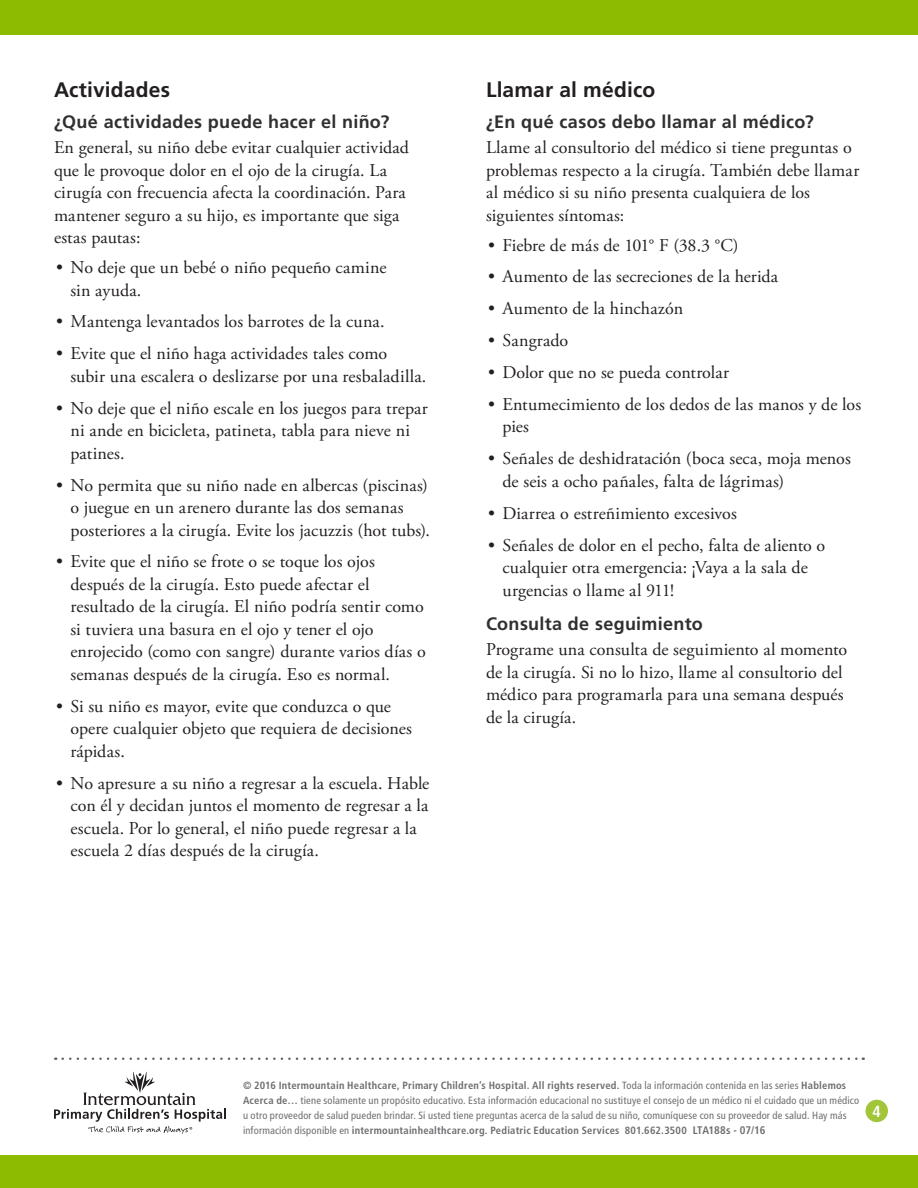
<style>
.page{position:relative;width:918px;height:1188px;background:#fff}
.page>*{position:absolute;margin:0;border:0;box-sizing:border-box;transform-origin:0 0}
.Level_1__h2{font:700 21px "Frutiger LT Std";letter-spacing:.005em;color:#231f20}
.Main__p{font:18px/22.5px "Adobe Garamond Pro";letter-spacing:.005em;color:#231f20}
.Level_2__h3{font:700 18px "Frutiger LT Std";letter-spacing:.02em;color:#312f30}
.Page_number{font:700 condensed 16.2px "Frutiger LT Std";color:#fff}
.t1{font:condensed 10.5px/15px "Frutiger LT Std";letter-spacing:.015em;color:#6c6d70}
.s1{font-weight:700}
.s2{font-weight:700;font-size:10.95px}
</style>
<div class="page">
<div style="left:0;top:0;width:918px;height:35px;background:#8dbb00"></div>
<div style="left:866px;top:1100px;width:22px;height:22px;background:#a2c53a;border-radius:50%"></div>
<div style="left:0;top:1156px;width:918px;height:32px;background:#8dbb00"></div>
<svg style="left:63px;top:1057px;width:801px;height:3px"></svg>
<svg style="left:54px;top:1072px;width:172px;height:62px"></svg>
<p class="Level_1__h2" style="left:54px;top:77px;width:118px">Actividades</p>
<p class="Level_2__h3" style="left:54px;top:111px;width:337px">¿Qué actividades puede hacer el niño?</p>
<p class="Main__p" style="left:54px;top:137px;width:357px">En general, su niño debe evitar cualquier actividad que le provoque dolor en el ojo de la cirugía. La cirugía con frecuencia afecta la coordinación. Para mantener seguro a su hijo, es importante que siga estas pautas:</p>
<p class="Main__p" style="left:70px;top:257px;width:318px;text-indent:-14px">• No deje que un bebé o niño pequeño camine sin ayuda.</p>
<p class="Main__p" style="left:56px;top:311px;width:330px">• Mantenga levantados los barrotes de la cuna.</p>
<p class="Main__p" style="left:70px;top:343px;width:357px;text-indent:-14px">• Evite que el niño haga actividades tales como<br>subir una escalera o deslizarse por una resbaladilla.</p>
<p class="Main__p" style="left:70px;top:397px;width:359px;text-indent:-14px">• No deje que el niño escale en los juegos para trepar ni ande en bicicleta, patineta, tabla para nieve ni patines.</p>
<p class="Main__p" style="left:70px;top:474px;width:361px;text-indent:-14px">• No permita que su niño nade en albercas (piscinas) o juegue en un arenero durante las dos semanas posteriores a la cirugía. Evite los jacuzzis (hot tubs).</p>
<p class="Main__p" style="left:70px;top:551px;width:357px;text-indent:-14px">• Evite que el niño se frote o se toque los ojos después de la cirugía. Esto puede afectar el resultado de la cirugía. El niño podría sentir como si tuviera una basura en el ojo y tener el ojo enrojecido (como con sangre) durante varios días o semanas después de la cirugía. Eso es normal.</p>
<p class="Main__p" style="left:70px;top:695px;width:343px;text-indent:-14px">• Si su niño es mayor, evite que conduzca o que opere cualquier objeto que requiera de decisiones rápidas.</p>
<p class="Main__p" style="left:70px;top:772px;width:360px;text-indent:-14px">• No apresure a su niño a regresar a la escuela. Hable con él y decidan juntos el momento de regresar a la escuela. Por lo general, el niño puede regresar a la escuela 2 días después de la cirugía.</p>
<p class="Level_1__h2" style="left:486px;top:77px;width:171px">Llamar al médico</p>
<p class="Level_2__h3" style="left:486px;top:111px;width:329px">¿En qué casos debo llamar al médico?</p>
<p class="Main__p" style="left:486px;top:137px;width:375px">Llame al consultorio del médico si tiene preguntas o problemas respecto a la cirugía. También debe llamar al médico si su niño presenta cualquiera de los siguientes síntomas:</p>
<p class="Main__p" style="left:488px;top:234px;width:252px">• Fiebre de más de 101° F (38.3 °C)</p>
<p class="Main__p" style="left:488px;top:266px;width:291px">• Aumento de las secreciones de la herida</p>
<p class="Main__p" style="left:488px;top:298px;width:197px">• Aumento de la hinchazón</p>
<p class="Main__p" style="left:488px;top:330px;width:82px">• Sangrado</p>
<p class="Main__p" style="left:488px;top:362px;width:242px">• Dolor que no se pueda controlar</p>
<p class="Main__p" style="left:502px;top:394px;width:360px;text-indent:-14px">• Entumecimiento de los dedos de las manos y de los pies</p>
<p class="Main__p" style="left:502px;top:448px;width:350px;text-indent:-14px">• Señales de deshidratación (boca seca, moja menos de seis a ocho pañales, falta de lágrimas)</p>
<p class="Main__p" style="left:488px;top:502px;width:250px">• Diarrea o estreñimiento excesivos</p>
<p class="Main__p" style="left:502px;top:534px;width:324px;text-indent:-14px">• Señales de dolor en el pecho, falta de aliento o cualquier otra emergencia: ¡Vaya a la sala de urgencias o llame al 911!</p>
<p class="Level_2__h3" style="left:486px;top:613px;width:218px">Consulta de seguimiento</p>
<p class="Main__p" style="left:486px;top:639px;width:363px">Programe una consulta de seguimiento al momento de la cirugía. Si no lo hizo, llame al consultorio del médico para programarla para una semana después de la cirugía.</p>
<p class="t1" style="left:243px;top:1078px;width:618px"><span class="s1">© 2016 Intermountain Healthcare, Primary Children’s Hospital. All rights reserved.</span> Toda la información contenida en las series <span class="s1">Hablemos Acerca de…</span> tiene solamente un propósito educativo. Esta información educacional no sustituye el consejo de un médico ni el cuidado que un médico u otro proveedor de salud pueden brindar. Si usted tiene preguntas acerca de la salud de su niño, comuníquese con su proveedor de salud. Hay más información disponible en <span class="s1">intermountainhealthcare.org. Pediatric Education Services 801.662.3500</span> <span class="s2">LTA188s - 07/16</span></p>
<p class="Page_number" style="left:873px;top:1101px;width:10px">4</p>
</div>
